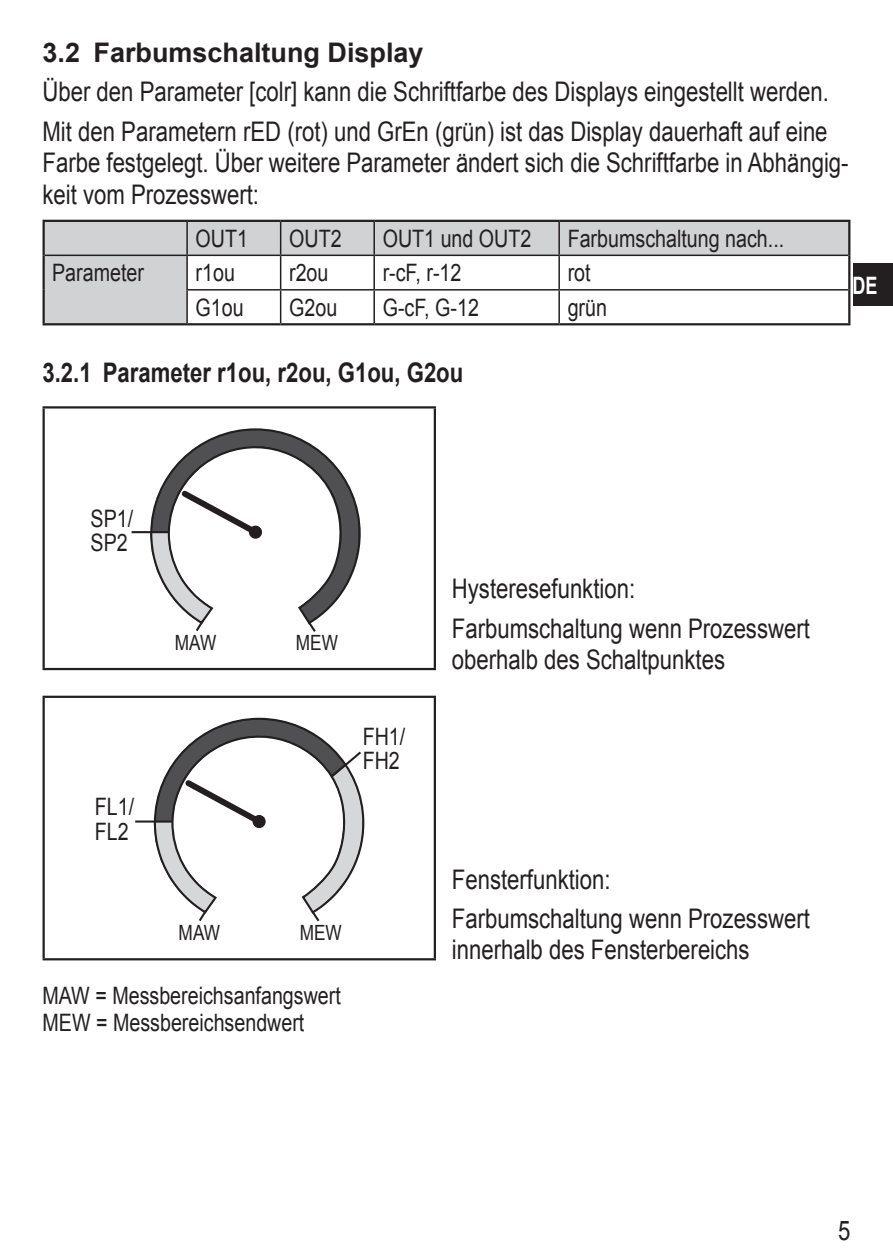
<style>
.page{position:relative;width:893px;height:1259px;background:#fff}
.page>*{position:absolute;margin:0;border:0;box-sizing:border-box;transform-origin:0 0}
.t1{font:27px/39.2px "Arial";color:#231f20;scale:.82 1}
.t2{font:700 27px "Arial";color:#231f20;scale:.82 1}
.t3{font:700 27px "Arial";color:#231f20}
.t4{font:24px/24.5px "Arial";color:#231f20;scale:.82 1}
.t5{font:700 24px "Arial";color:#fff;scale:.75 1}
.t6{font:21px "Arial";color:#231f20;scale:.82 1}
</style>
<div class="page">
<div style="left:853px;top:264px;width:40px;height:42px;background:#231f20"></div>
<svg style="left:45px;top:222px;width:803px;height:101px"></svg>
<hr style="left:43px;top:220px;width:144px;height:2px;background:#231f20">
<hr style="left:43px;top:222px;width:2px;height:33px;background:#231f20">
<hr style="left:187px;top:220px;width:94px;height:2px;background:#231f20">
<hr style="left:281px;top:220px;width:93px;height:2px;background:#231f20">
<hr style="left:374px;top:220px;width:185px;height:2px;background:#231f20">
<hr style="left:559px;top:220px;width:291px;height:2px;background:#231f20">
<hr style="left:848px;top:222px;width:2px;height:33px;background:#231f20">
<hr style="left:43px;top:255px;width:2px;height:35px;background:#231f20">
<hr style="left:848px;top:255px;width:2px;height:35px;background:#231f20">
<hr style="left:43px;top:290px;width:2px;height:33px;background:#231f20">
<hr style="left:848px;top:290px;width:2px;height:33px;background:#231f20">
<hr style="left:43px;top:323px;width:144px;height:2px;background:#231f20">
<hr style="left:187px;top:323px;width:94px;height:2px;background:#231f20">
<hr style="left:281px;top:323px;width:93px;height:2px;background:#231f20">
<hr style="left:374px;top:323px;width:185px;height:2px;background:#231f20">
<hr style="left:559px;top:323px;width:291px;height:2px;background:#231f20">
<hr style="left:186px;top:222px;width:2px;height:32px;background:#231f20">
<hr style="left:280px;top:222px;width:1px;height:32px;background:#231f20">
<hr style="left:373px;top:222px;width:2px;height:32px;background:#231f20">
<hr style="left:558px;top:222px;width:2px;height:32px;background:#231f20">
<hr style="left:45px;top:254px;width:142px;height:2px;background:#231f20">
<hr style="left:187px;top:254px;width:94px;height:2px;background:#231f20">
<hr style="left:186px;top:256px;width:2px;height:33px;background:#231f20">
<hr style="left:281px;top:254px;width:93px;height:2px;background:#231f20">
<hr style="left:280px;top:256px;width:1px;height:33px;background:#231f20">
<hr style="left:374px;top:254px;width:185px;height:2px;background:#231f20">
<hr style="left:373px;top:256px;width:2px;height:33px;background:#231f20">
<hr style="left:559px;top:254px;width:289px;height:2px;background:#231f20">
<hr style="left:558px;top:256px;width:2px;height:33px;background:#231f20">
<hr style="left:186px;top:289px;width:95px;height:1px;background:#231f20">
<hr style="left:186px;top:290px;width:2px;height:33px;background:#231f20">
<hr style="left:281px;top:289px;width:93px;height:1px;background:#231f20">
<hr style="left:280px;top:290px;width:1px;height:33px;background:#231f20">
<hr style="left:374px;top:289px;width:185px;height:1px;background:#231f20">
<hr style="left:373px;top:290px;width:2px;height:33px;background:#231f20">
<hr style="left:559px;top:289px;width:289px;height:1px;background:#231f20">
<hr style="left:558px;top:290px;width:2px;height:33px;background:#231f20">
<hr style="left:43px;top:406px;width:393px;height:2px;background:#231f20">
<hr style="left:43px;top:408px;width:2px;height:260px;background:#231f20">
<hr style="left:434px;top:408px;width:2px;height:260px;background:#231f20">
<hr style="left:43px;top:668px;width:393px;height:2px;background:#231f20">
<svg style="left:149px;top:428px;width:212px;height:204px"></svg>
<hr style="left:132px;top:531px;width:37px;height:2px;background:#231f20">
<hr style="left:43px;top:695px;width:393px;height:3px;background:#231f20">
<hr style="left:43px;top:698px;width:2px;height:260px;background:#231f20">
<hr style="left:434px;top:698px;width:2px;height:260px;background:#231f20">
<hr style="left:43px;top:958px;width:393px;height:2px;background:#231f20">
<hr style="left:135px;top:820px;width:37px;height:2px;background:#231f20">
<svg style="left:153px;top:717px;width:212px;height:205px"></svg>
<p class="t3" style="left:43px;top:35px;width:383px">3.2 Farbumschaltung Display</p>
<p class="t1" style="left:43px;top:73px;width:959px">Über den Parameter [colr] kann die Schriftfarbe des Displays eingestellt werden.<br>Mit den Parametern rED (rot) und GrEn (grün) ist das Display dauerhaft auf eine</p>
<p class="t1" style="left:43px;top:147px;width:985px;line-height:31.5px">Farbe festgelegt. Über weitere Parameter ändert sich die Schriftfarbe in Abhängig&shy;keit vom Prozesswert:</p>
<p class="t4" style="left:196px;top:226px;width:66px">OUT1</p>
<p class="t4" style="left:289px;top:226px;width:66px">OUT2</p>
<p class="t4" style="left:383px;top:226px;width:183px">OUT1 und OUT2</p>
<p class="t4" style="left:568px;top:226px;width:251px">Farbumschaltung nach...</p>
<p class="t4" style="left:52px;top:261px;width:114px">Parameter</p>
<p class="t4" style="left:196px;top:261px;width:50px">r1ou</p>
<p class="t4" style="left:289px;top:261px;width:50px">r2ou</p>
<p class="t4" style="left:383px;top:261px;width:97px">r-cF, r-12</p>
<p class="t4" style="left:568px;top:261px;width:30px">rot</p>
<p class="t4" style="left:196px;top:295px;width:60px">G1ou</p>
<p class="t4" style="left:289px;top:295px;width:60px">G2ou</p>
<p class="t4" style="left:383px;top:295px;width:119px">G-cF, G-12</p>
<p class="t4" style="left:568px;top:295px;width:50px">grün</p>
<p class="t5" style="left:853px;top:269px;width:35px">DE</p>
<p class="t2" style="left:43px;top:354px;width:515px">3.2.1 Parameter r1ou, r2ou, G1ou, G2ou</p>
<p class="t4" style="left:91px;top:506px;width:54px">SP1/<br>SP2</p>
<p class="t4" style="left:95px;top:794px;width:50px">FL1/<br>FL2</p>
<p class="t6" style="left:175px;top:628px;width:52px">MAW</p>
<p class="t6" style="left:296px;top:628px;width:53px">MEW</p>
<p class="t4" style="left:363px;top:725px;width:54px;line-height:24px">FH1/<br>FH2</p>
<p class="t6" style="left:179px;top:918px;width:52px">MAW</p>
<p class="t6" style="left:300px;top:918px;width:53px">MEW</p>
<p class="t4" style="left:43px;top:982px;width:365px;line-height:27px">MAW = Messbereichsanfangswert<br>MEW = Messbereichsendwert</p>
<p class="t1" style="left:452px;top:569px;width:438px">Hysteresefunktion:<br>Farbumschaltung wenn Prozesswert</p>
<p class="t1" style="left:452px;top:640px;width:335px">oberhalb des Schaltpunktes</p>
<p class="t1" style="left:452px;top:860px;width:438px">Fensterfunktion:<br>Farbumschaltung wenn Prozesswert</p>
<p class="t1" style="left:452px;top:930px;width:365px">innerhalb des Fensterbereichs</p>
<p class="t1" style="left:838px;top:1211px;width:17px">5</p>
</div>
